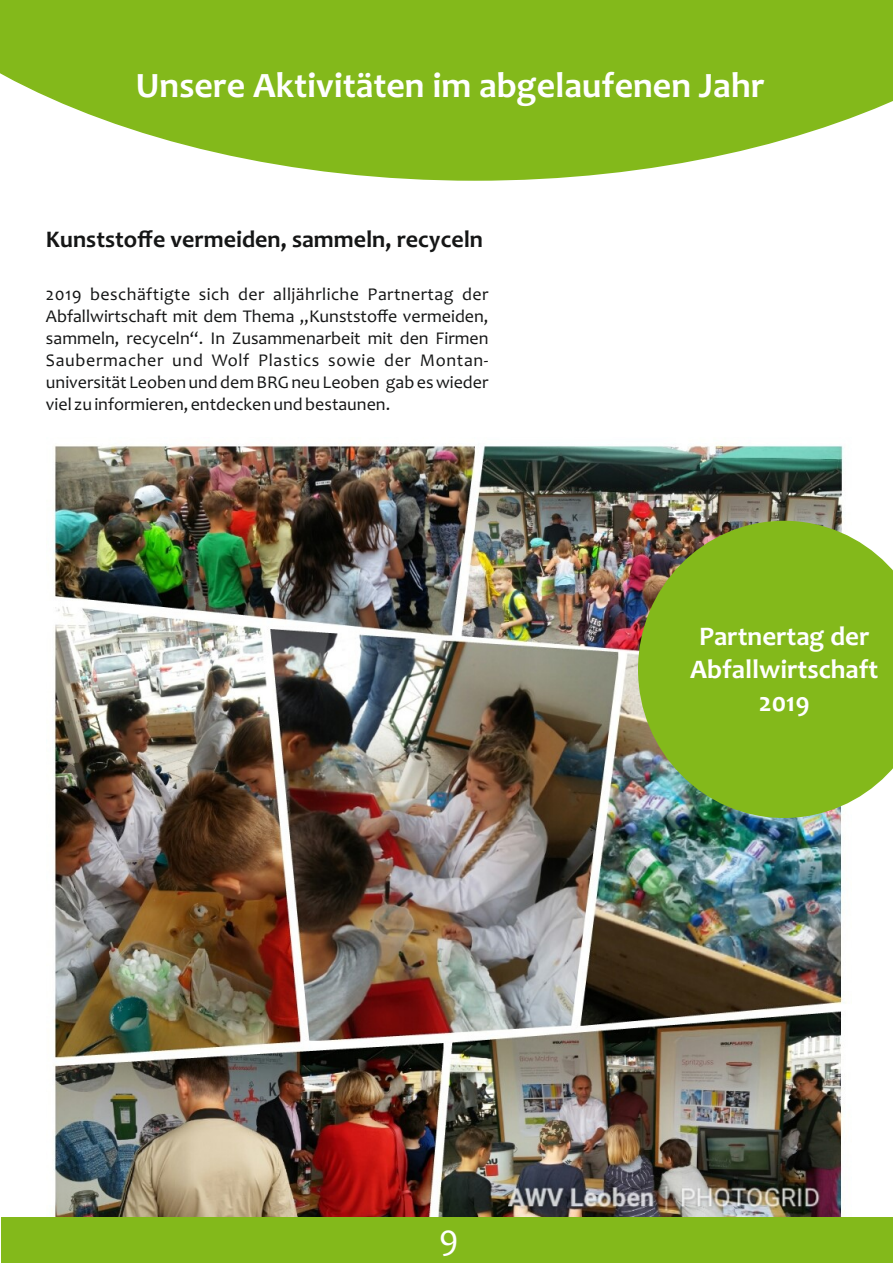
<style>
.page{position:relative;width:893px;height:1263px;background:#fff}
.page>*{position:absolute;margin:0;border:0;box-sizing:border-box;transform-origin:0 0}
.t1{font:700 36px "Candara";color:#fff}
.t2{font:36px "Candara";color:#fff}
.t3{font:700 27px/33px "Candara";color:#fff;text-align:center}
.t4{font:700 24px "Candara";color:#151616}
.t5{font:18px/21.9px "Candara";color:#151616;text-align:justify}
</style>
<div class="page">
<img style="left:53px;top:443px;width:793px;height:774px">
<div style="left:1px;top:1217px;width:892px;height:46px;background:#83b91b"></div>
<svg style="left:0;top:0;width:893px;height:181px;fill:#83b91b"></svg>
<svg style="left:638px;top:521px;width:255px;height:297px;background:#86b22e"></svg>
<h1 class="t1" style="left:136px;top:71px;width:630px">Unsere Aktivitäten im abgelaufenen Jahr</h1>
<h3 class="t4" style="left:46px;top:230px;width:439px">Kunststoffe vermeiden, sammeln, recyceln</h3>
<p class="t5" style="left:46px;top:285px;width:444px">2019 beschäftigte sich der alljährliche Partnertag der Abfallwirtschaft mit dem Thema „Kunststoffe vermeiden, sammeln, recyceln“. In Zusammenarbeit mit den Firmen Saubermacher und Wolf Plastics sowie der Montan&shy;universität Leoben und dem BRG neu Leoben gab es wieder viel zu informieren, entdecken und bestaunen.</p>
<h2 class="t3" style="left:690px;top:623px;width:190px">Partnertag der<br>Abfallwirtschaft</h2>
<h2 class="t3" style="left:759px;top:689px;width:52px">2019</h2>
<h1 class="t2" style="left:439px;top:1222px;width:21px">9</h1>
</div>
